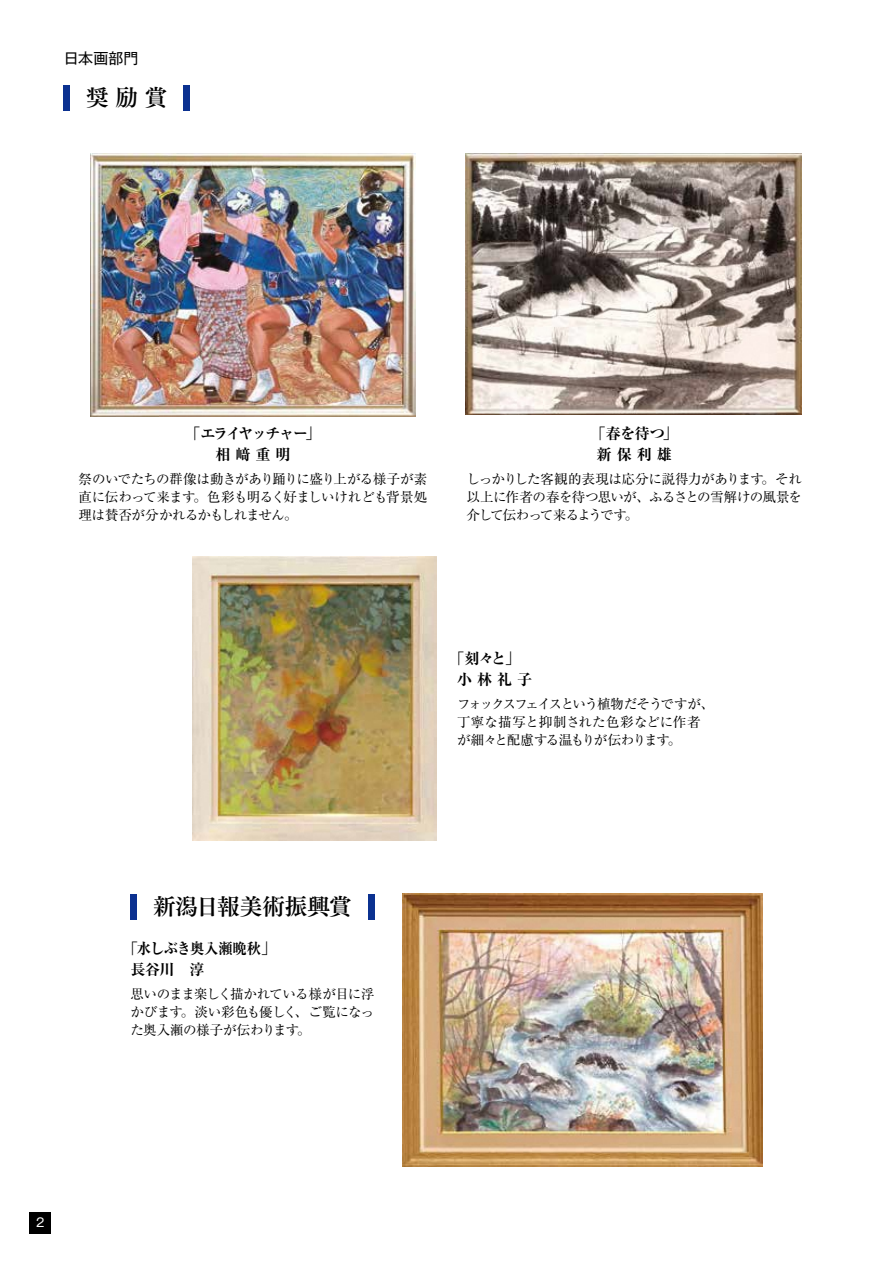
<style>
.page{position:relative;width:893px;height:1263px;background:#fff}
.page>*{position:absolute;margin:0;border:0;box-sizing:border-box;transform-origin:0 0}
.t1{font:22.5px "Tsuku Min Pro B";color:#000}
.t2{font:700 expanded 15px/21px "Ryumin Pro";letter-spacing:-.05em;color:#000;text-align:center}
.t3{font:700 expanded 15px/21px "Ryumin Pro";letter-spacing:-.025em;color:#000}
.t4{font:700 expanded 15px/21px "Ryumin Pro";letter-spacing:-.125em;color:#000;text-align:center}
.t5{font:15px "Gothic MB101 Pro";letter-spacing:-.005em;color:#000}
.t6{font:13.5px/18px "Ryumin Pro";letter-spacing:-.045em;color:#000;text-align:justify}
.t7{font:12px "Gothic MB101 Pro";color:#fff}
</style>
<div class="page">
<div style="left:30px;top:1212px;width:21px;height:21px;background:#000"></div>
<div style="left:64px;top:85px;width:6px;height:26px;background:#0b3190"></div>
<div style="left:183px;top:85px;width:7px;height:26px;background:#0b3190"></div>
<div style="left:131px;top:894px;width:6px;height:25px;background:#0b3190"></div>
<div style="left:368px;top:894px;width:6px;height:25px;background:#0b3190"></div>
<img style="left:466px;top:154px;width:335px;height:260px">
<img style="left:192px;top:556px;width:245px;height:284px">
<img style="left:90px;top:154px;width:326px;height:263px">
<img style="left:403px;top:894px;width:359px;height:273px">
<p class="t5" style="left:64px;top:46px;width:76px">日本画部門</p>
<h1 class="t1" style="left:64px;top:80px;width:127px">　奨励賞　</h1>
<p class="t4" style="left:185px;top:422px;width:137px">「エライヤッチャー」相 﨑 重 明</p>
<p class="t6" style="left:79px;top:469px;width:350px">祭のいでたちの群像は動きがあり踊りに盛り上がる様子が素直に伝わって来ます。色彩も明るく好ましいけれども背景処理は賛否が分かれるかもしれません。</p>
<p class="t2" style="left:591px;top:422px;width:89px">「春を待つ」新 保 利 雄</p>
<p class="t6" style="left:467px;top:469px;width:337px">しっかりした客観的表現は応分に説得力があります。それ以上に作者の春を待つ思いが、ふるさとの雪解けの風景を介して伝わって来るようです。</p>
<p class="t2" style="left:457px;top:646px;width:76px;text-align:left;text-indent:-8px">「刻々と」小 林 礼 子</p>
<p class="t6" style="left:457px;top:693px;width:259px;text-align:left">フォックスフェイスという植物だそうですが、丁寧な描写と抑制された色彩などに作者が細々と配慮する温もりが伝わります。</p>
<h1 class="t1" style="left:131px;top:889px;width:245px">　新潟日報美術振興賞　</h1>
<p class="t3" style="left:131px;top:937px;width:147px;text-indent:-7px">「水しぶき奥入瀬晩秋」長谷川　淳</p>
<p class="t6" style="left:131px;top:984px;width:245px">思いのまま楽しく描かれている様が目に浮かびます。淡い彩色も優しく、ご覧になった奥入瀬の様子が伝わります。</p>
<p class="t7" style="left:36px;top:1212px;width:10px">2</p>
</div>
